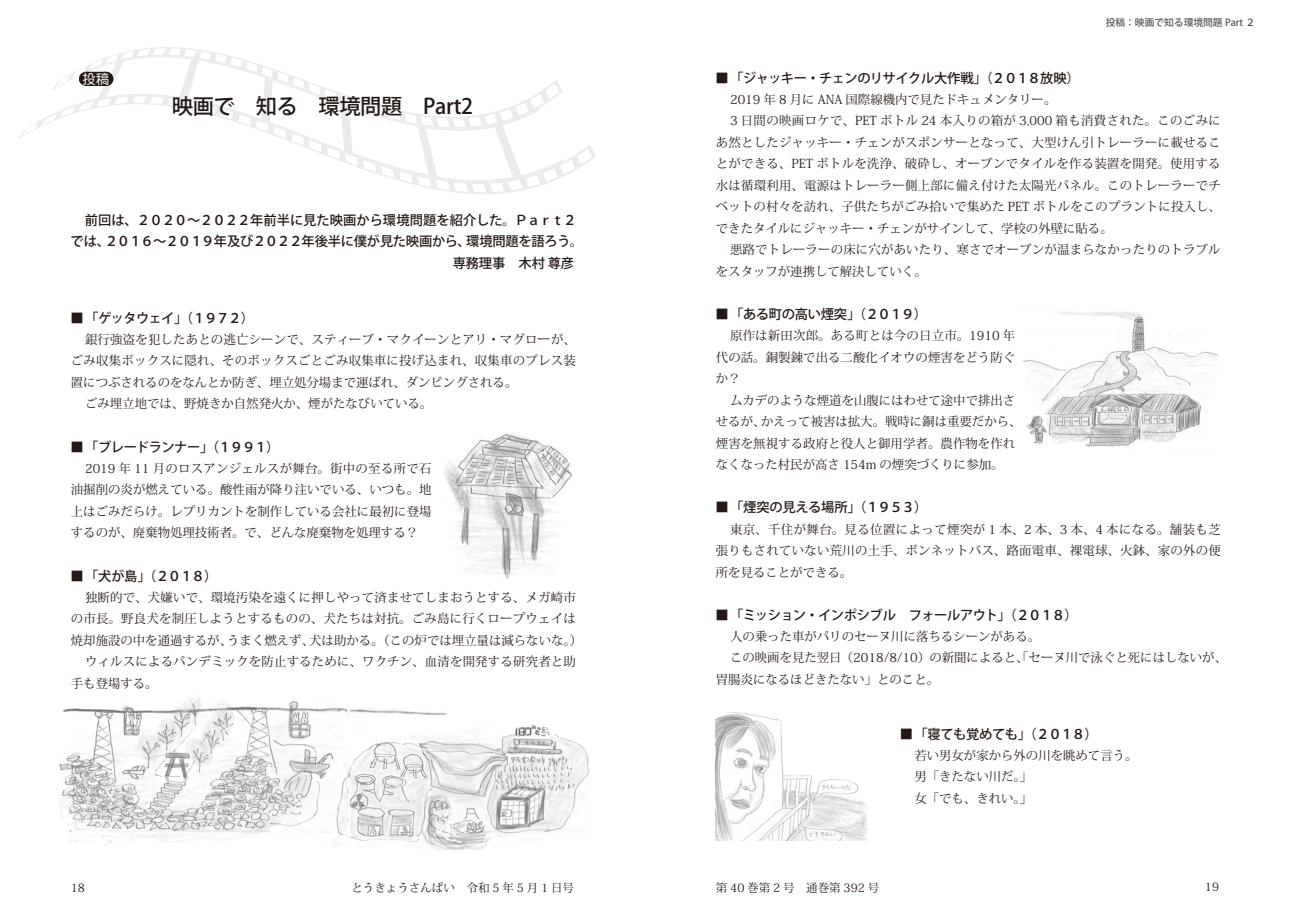
<style>
.page{position:relative;width:1290px;height:911px;background:#fff}
.page>*{position:absolute;margin:0;border:0;box-sizing:border-box;transform-origin:0 0}
.t1{font:500 21.25px "Koz Go Pro";letter-spacing:-.015em;color:#231916}
.t2{font:500 13.25px "Koz Go Pro";letter-spacing:-.035em;color:#231916}
.t3{font:500 13.25px "Koz Go Pro";letter-spacing:-.01em;color:#231916}
.t4{font:500 13.25px "Koz Go Pro";letter-spacing:-.055em;color:#231916}
.t5{font:13.25px "VDL Logo Maru Regular";color:#fff}
.t6{font:12.38px/21.5px "Koz Min Pro";letter-spacing:.005em;color:#231916;text-align:justify}
.t7{font:12.38px "Koz Min Pro";letter-spacing:.03em;color:#231916}
.t8{font:11.5px "Koz Min Pro";color:#231916}
.t9{font:500 9.75px "Koz Go Pro";color:#595857}
.s1{font-size:13.25px}
</style>
<div class="page">
<img style="left:444px;top:433px;width:128px;height:146px">
<img style="left:59px;top:697px;width:531px;height:153px">
<svg style="left:21px;top:47px;width:572px;height:145px"></svg>
<img style="left:1022px;top:312px;width:196px;height:135px">
<img style="left:716px;top:712px;width:151px;height:128px">
<p class="t9" style="left:1106px;top:16px;width:151px">投稿：映画で知る環境問題 Part ２</p>
<p class="t5" style="left:82px;top:70px;width:28px">投稿</p>
<p class="t2" style="left:715px;top:69px;width:366px">■「ジャッキー・チェンのリサイクル大作戦」（２０１８放映）</p>
<p class="t6" style="left:730px;top:88px;width:328px">2019 年 8 月に ANA 国際線機内で見たドキュメンタリー。</p>
<p class="t7" style="left:730px;top:112px;width:492px">3 日間の映画ロケで、PET ボトル 24 本入りの箱が 3,000 箱も消費された。このごみに</p>
<p class="t6" style="left:716px;top:131px;width:506px">あ然としたジャッキー・チェンがスポンサーとなって、大型けん引トレーラーに載せるこ</p>
<p class="t6" style="left:716px;top:152px;width:506px">とができる、PET ボトルを洗浄、破砕し、オーブンでタイルを作る装置を開発。使用する</p>
<p class="t6" style="left:716px;top:174px;width:506px">水は循環利用、電源はトレーラー側上部に備え付けた太陽光パネル。このトレーラーでチ</p>
<p class="t6" style="left:716px;top:195px;width:507px">ベットの村々を訪れ、子供たちがごみ拾いで集めた PET ボトルをこのプラントに投入し、</p>
<p class="t6" style="left:716px;top:217px;width:398px">できたタイルにジャッキー・チェンがサインして、学校の外壁に貼る。</p>
<p class="t6" style="left:730px;top:238px;width:492px">悪路でトレーラーの床に穴があいたり、寒さでオーブンが温まらなかったりのトラブル</p>
<p class="t6" style="left:716px;top:260px;width:212px">をスタッフが連携して解決していく。</p>
<p class="t2" style="left:715px;top:305px;width:213px">■「ある町の高い煙突」（２０１９）</p>
<p class="t6" style="left:716px;top:324px;width:301px;text-indent:14px">原作は新田次郎。ある町とは今の日立市。1910 年代の話。銅製錬で出る二酸化イオウの煙害をどう防ぐか？</p>
<p class="t6" style="left:716px;top:389px;width:307px;text-align:left;text-indent:14px">ムカデのような煙道を山腹にはわせて途中で排出させるが、かえって被害は拡大。戦時に銅は重要だから、煙害を無視する政府と役人と御用学者。農作物を作れなくなった村民が高さ 154m の煙突づくりに参加。</p>
<p class="t2" style="left:715px;top:499px;width:213px">■「煙突の見える場所」（１９５３）</p>
<p class="t6" style="left:716px;top:518px;width:506px;text-indent:14px">東京、千住が舞台。見る位置によって煙突が 1 本、2 本、3 本、4 本になる。舗装も芝張りもされていない荒川の土手、ボンネットバス、路面電車、裸電球、火鉢、家の外の便所を見ることができる。</p>
<p class="t2" style="left:715px;top:606px;width:363px">■「ミッション・インポシブル　フォールアウト」（２０１８）</p>
<p class="t6" style="left:730px;top:625px;width:312px">人の乗った車がパリのセーヌ川に落ちるシーンがある。</p>
<p class="t6" style="left:730px;top:646px;width:498px">この映画を見た翌日（2018/8/10）の新聞によると、「セーヌ川で泳ぐと死にはしないが、</p>
<p class="t6" style="left:716px;top:668px;width:225px">胃腸炎になるほどきたない」とのこと。</p>
<h1 class="t1" style="left:172px;top:93px;width:303px">映画で　知る　環境問題　Part2</h1>
<p class="t3" style="left:85px;top:211px;width:493px">前回は、２０２０～２０２２年前半に見た映画から環境問題を紹介した。Ｐａｒｔ２</p>
<p class="t2" style="left:71px;top:233px;width:514px">では、２０１６～２０１９年及び２０２２年後半に僕が見た映画から、環境問題を語ろう。</p>
<p class="t3" style="left:453px;top:254px;width:123px">専務理事　木村尊彦</p>
<p class="t4" style="left:71px;top:309px;width:185px">■「ゲッタウェイ」（１９７２）</p>
<p class="t6" style="left:85px;top:328px;width:492px">銀行強盗を犯したあとの逃亡シーンで、スティーブ・マクイーンとアリ・マグロ<span class="s1">ー</span>が、</p>
<p class="t6" style="left:71px;top:350px;width:506px">ごみ収集ボックスに隠れ、そのボックスごとごみ収集車に投げ込まれ、収集車のプレス装</p>
<p class="t6" style="left:71px;top:371px;width:448px">置につぶされるのをなんとか防ぎ、埋立処分場まで運ばれ、ダンピングされる。</p>
<p class="t6" style="left:85px;top:392px;width:349px">ごみ埋立地では、野焼きか自然発火か、煙がたなびいている。</p>
<p class="t2" style="left:71px;top:438px;width:210px">■「ブレードランナー」（１９９１）</p>
<p class="t6" style="left:71px;top:457px;width:362px;text-indent:14px">2019 年 11 月のロスアンジェルスが舞台。街中の至る所で石油掘削の炎が燃えている。酸性雨が降り注いでいる、いつも。地上はごみだらけ。レプリカントを制作している会社に最初に登場するのが、廃棄物処理技術者。で、どんな廃棄物を処理する？</p>
<p class="t2" style="left:71px;top:567px;width:148px">■「犬が島」（２０１８）</p>
<p class="t6" style="left:85px;top:586px;width:492px">独断的で、犬嫌いで、環境汚染を遠くに押しやって済ませてしまおうとする、メガ崎市</p>
<p class="t6" style="left:71px;top:607px;width:506px">の市長。野良犬を制圧しようとするものの、犬たちは対抗。ごみ島に行くロープウェイは</p>
<p class="t6" style="left:71px;top:629px;width:513px">焼却施設の中を通過するが、うまく燃えず、犬は助かる。（この炉では埋立量は減らないな。）</p>
<p class="t6" style="left:85px;top:650px;width:492px">ウィルスによるパンデミックを防止するために、ワクチン、血清を開発する研究者と助</p>
<p class="t6" style="left:71px;top:672px;width:88px">手も登場する。</p>
<p class="t2" style="left:900px;top:725px;width:199px">■「寝ても覚めても」（２０１８）</p>
<p class="t6" style="left:914px;top:744px;width:225px;text-align:left">若い男女が家から外の川を眺めて言う。男「きたない川だ。」<br>女「でも、きれい。」</p>
<p class="t8" style="left:71px;top:879px;width:16px">18</p>
<p class="t8" style="left:351px;top:879px;width:224px">とうきょうさんぱい　令和 5 年 5 月 1 日号</p>
<p class="t8" style="left:716px;top:879px;width:165px">第 40 巻第 2 号　通巻第 392 号</p>
<p class="t8" style="left:1205px;top:878px;width:16px">19</p>
</div>
